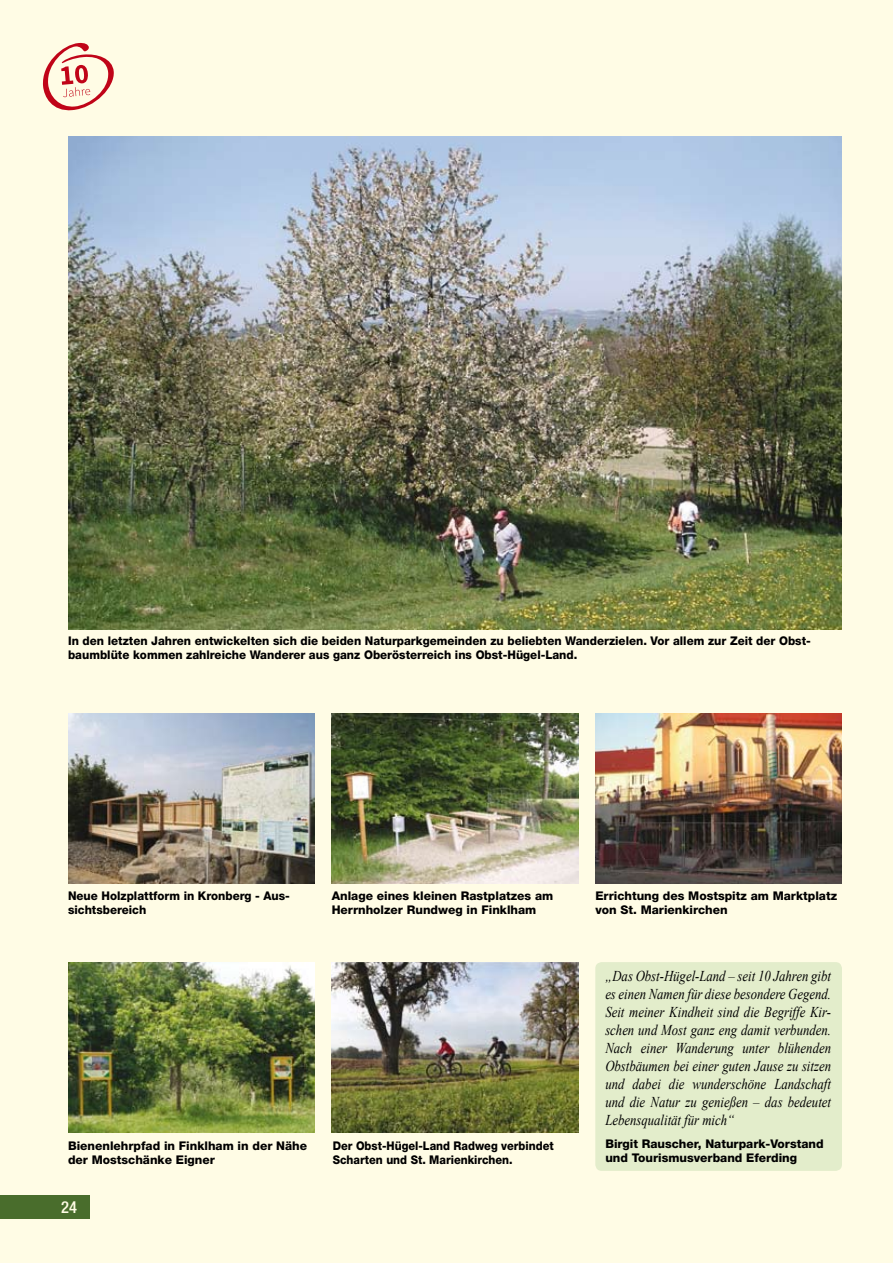
<style>
.page{position:relative;width:893px;height:1263px;background:#fffce5}
.page>*{position:absolute;margin:0;border:0;box-sizing:border-box;transform-origin:0 0}
.t1{font:500 condensed 16.5px "Helvetica Neue";color:#fffce5}
.t2{font:italic 15px/18px "Times New Roman";color:#000;text-align:justify;scale:.85 1}
.t3{font:800 12px/14.4px "Helvetica Neue";color:#000;scale:.96 1}
.t4{font:800 12px/14.4px "Helvetica Neue";color:#000}
.t5{font:800 12px/14.4px "Helvetica Neue";color:#000;scale:.92 1}
</style>
<div class="page">
<div style="left:0;top:1195px;width:90px;height:23px;background:#496d2c"></div>
<svg style="left:42px;top:43px;width:72px;height:68px"></svg>
<img style="left:332px;top:713px;width:246px;height:170px">
<img style="left:595px;top:713px;width:247px;height:170px">
<img style="left:68px;top:713px;width:247px;height:170px">
<img style="left:68px;top:963px;width:247px;height:170px">
<img style="left:332px;top:963px;width:246px;height:170px">
<img style="left:68px;top:136px;width:774px;height:493px">
<div style="left:595px;top:962px;width:247px;height:209px;background:#e3edcb;border-radius:6px"></div>
<p class="t3" style="left:68px;top:633px;width:775px">In den letzten Jahren entwickelten sich die beiden Naturparkgemeinden zu beliebten Wanderzielen. Vor allem zur Zeit der Obst&shy;baumblüte kommen zahlreiche Wanderer aus ganz Oberösterreich ins Obst-Hügel-Land.</p>
<p class="t3" style="left:68px;top:888px;width:233px">Neue Holzplattform in Kronberg - Aus&shy;sichtsbereich</p>
<p class="t4" style="left:68px;top:1138px;width:241px">Bienenlehrpfad in Finklham in der Nähe der Mostschänke Eigner</p>
<p class="t1" style="left:61px;top:1197px;width:17px">24</p>
<p class="t4" style="left:332px;top:888px;width:223px">Anlage eines kleinen Rastplatzes am<br>Herrnholzer Rundweg in Finklham</p>
<p class="t4" style="left:595px;top:888px;width:243px">Errichtung des Mostspitz am Marktplatz von St. Marienkirchen</p>
<p class="t5" style="left:333px;top:1138px;width:242px">Der Obst-Hügel-Land Radweg verbindet<br>Scharten und St. Marienkirchen.</p>
<p class="t2" style="left:605px;top:967px;width:267px">„Das Obst-Hügel-Land – seit 10 Jahren gibt es einen Namen für diese besondere Gegend.<br>Seit meiner Kindheit sind die Begriffe Kir&shy;schen und Most ganz eng damit verbunden.<br>Nach einer Wanderung unter blühenden Obstbäumen bei einer guten Jause zu sitzen und dabei die wunderschöne Landschaft und die Natur zu genießen – das bedeutet Lebensqualität für mich“</p>
<p class="t4" style="left:605px;top:1136px;width:220px">Birgit Rauscher, Naturpark-Vorstand und Tourismusverband Eferding</p>
</div>
